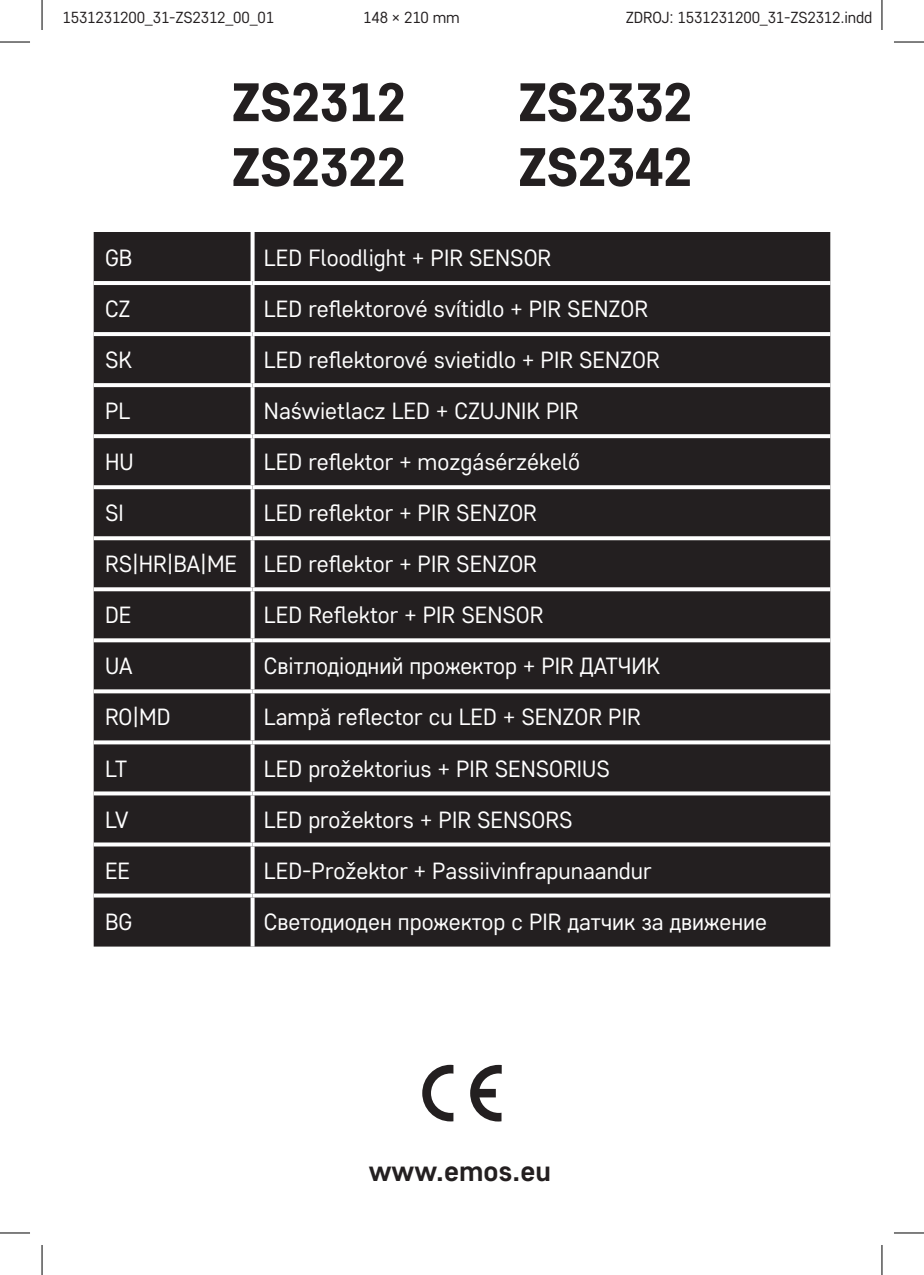
<style>
.page{position:relative;width:924px;height:1275px;background:#fff}
.page>*{position:absolute;margin:0;border:0;box-sizing:border-box;transform-origin:0 0}
.t1{font:800 54px/64.8px "Core Sans D65";letter-spacing:-.02em;color:#231f20}
.t2{font:700 28.8px "Core Sans D55";color:#231f20}
.t3{font:23.4px/51px "Core Sans D35";color:#fff;text-align:justify}
.t4{font:16px "Core Sans D35";letter-spacing:-.01em;color:#231f20}
</style>
<div class="page">
<div style="left:94px;top:232px;width:735px;height:714px;background:#231f20"></div>
<svg style="left:250px;top:232px;width:4px;height:49px"></svg>
<hr style="left:94px;top:281px;width:158px;height:4px;background:#fff">
<hr style="left:252px;top:281px;width:577px;height:4px;background:#fff">
<svg style="left:250px;top:285px;width:4px;height:47px"></svg>
<svg style="left:94px;top:332px;width:158px;height:4px"></svg>
<svg style="left:252px;top:332px;width:577px;height:4px"></svg>
<svg style="left:250px;top:336px;width:4px;height:47px"></svg>
<svg style="left:94px;top:383px;width:158px;height:4px"></svg>
<svg style="left:252px;top:383px;width:577px;height:4px"></svg>
<svg style="left:250px;top:387px;width:4px;height:47px"></svg>
<svg style="left:94px;top:434px;width:158px;height:4px"></svg>
<svg style="left:252px;top:434px;width:577px;height:4px"></svg>
<svg style="left:250px;top:438px;width:4px;height:47px"></svg>
<svg style="left:94px;top:485px;width:158px;height:4px"></svg>
<svg style="left:252px;top:485px;width:577px;height:4px"></svg>
<svg style="left:250px;top:489px;width:4px;height:47px"></svg>
<svg style="left:94px;top:536px;width:158px;height:4px"></svg>
<svg style="left:252px;top:536px;width:577px;height:4px"></svg>
<svg style="left:250px;top:540px;width:4px;height:47px"></svg>
<svg style="left:94px;top:587px;width:158px;height:4px"></svg>
<svg style="left:252px;top:587px;width:577px;height:4px"></svg>
<svg style="left:250px;top:591px;width:4px;height:47px"></svg>
<svg style="left:94px;top:638px;width:158px;height:4px"></svg>
<svg style="left:252px;top:638px;width:577px;height:4px"></svg>
<svg style="left:250px;top:642px;width:4px;height:47px"></svg>
<svg style="left:94px;top:689px;width:158px;height:4px"></svg>
<svg style="left:252px;top:689px;width:577px;height:4px"></svg>
<svg style="left:250px;top:693px;width:4px;height:47px"></svg>
<svg style="left:94px;top:740px;width:158px;height:4px"></svg>
<svg style="left:252px;top:740px;width:577px;height:4px"></svg>
<svg style="left:250px;top:744px;width:4px;height:47px"></svg>
<svg style="left:94px;top:791px;width:158px;height:4px"></svg>
<svg style="left:252px;top:791px;width:577px;height:4px"></svg>
<svg style="left:250px;top:795px;width:4px;height:47px"></svg>
<svg style="left:94px;top:842px;width:158px;height:4px"></svg>
<svg style="left:252px;top:842px;width:577px;height:4px"></svg>
<svg style="left:250px;top:846px;width:4px;height:47px"></svg>
<svg style="left:94px;top:893px;width:158px;height:4px"></svg>
<svg style="left:252px;top:893px;width:577px;height:4px"></svg>
<svg style="left:250px;top:897px;width:4px;height:49px"></svg>
<svg style="left:422px;top:1064px;width:79px;height:57px"></svg>
<hr style="left:0;top:42px;width:30px;height:1px;background:#000">
<hr style="left:893px;top:42px;width:30px;height:1px;background:#000">
<hr style="left:0;top:1232px;width:30px;height:1px;background:#000">
<hr style="left:893px;top:1232px;width:30px;height:1px;background:#000">
<hr style="left:42px;top:0;width:1px;height:30px;background:#000">
<hr style="left:42px;top:1245px;width:1px;height:30px;background:#000">
<hr style="left:881px;top:0;width:1px;height:30px;background:#000">
<hr style="left:881px;top:1245px;width:1px;height:30px;background:#000">
<p class="t4" style="left:63px;top:7px;width:213px">1531231200_31-ZS2312_00_01</p>
<p class="t4" style="left:363px;top:7px;width:98px">148 × 210 mm</p>
<p class="t4" style="left:625px;top:7px;width:248px">ZDROJ: 1531231200_31-ZS2312.indd</p>
<h1 class="t1" style="left:231px;top:68px;width:176px">ZS2312<br>ZS2322</h1>
<h1 class="t1" style="left:517px;top:68px;width:176px">ZS2332<br>ZS2342</h1>
<p class="t3" style="left:105px;top:232px;width:29px">GB</p>
<p class="t3" style="left:264px;top:232px;width:289px">LED Floodlight + PIR SENSOR</p>
<p class="t3" style="left:105px;top:283px;width:27px">CZ</p>
<p class="t3" style="left:264px;top:283px;width:385px">LED reflektorové svítidlo + PIR SENZOR</p>
<p class="t3" style="left:105px;top:334px;width:28px">SK</p>
<p class="t3" style="left:264px;top:334px;width:397px">LED reflektorové svietidlo + PIR SENZOR</p>
<p class="t3" style="left:105px;top:385px;width:27px">PL</p>
<p class="t3" style="left:264px;top:385px;width:316px">Naświetlacz LED + CZUJNIK PIR</p>
<p class="t3" style="left:105px;top:436px;width:30px">HU</p>
<p class="t3" style="left:264px;top:436px;width:317px">LED reflektor + mozgásérzékelő</p>
<p class="t3" style="left:105px;top:487px;width:20px">SI</p>
<p class="t3" style="left:105px;top:487px;width:433px;text-indent:159px">LED reflektor + PIR SENZOR RS|HR|BA|ME LED reflektor + PIR SENZOR DE</p>
<p class="t3" style="left:264px;top:589px;width:281px">LED Reflektor + PIR SENSOR</p>
<p class="t3" style="left:105px;top:640px;width:29px">UA</p>
<p class="t3" style="left:264px;top:640px;width:397px">Світлодіодний прожектор + PIR ДАТЧИК</p>
<p class="t3" style="left:105px;top:691px;width:67px">RO|MD</p>
<p class="t3" style="left:264px;top:691px;width:378px">Lampă reflector cu LED + SENZOR PIR</p>
<p class="t3" style="left:105px;top:742px;width:24px">LT</p>
<p class="t3" style="left:264px;top:742px;width:347px">LED prožektorius + PIR SENSORIUS</p>
<p class="t3" style="left:105px;top:793px;width:25px">LV</p>
<p class="t3" style="left:264px;top:793px;width:310px">LED prožektors + PIR SENSORS</p>
<p class="t3" style="left:105px;top:844px;width:27px">EE</p>
<p class="t3" style="left:264px;top:844px;width:389px">LED-Prožektor + Passiivinfrapunaandur</p>
<p class="t3" style="left:105px;top:895px;width:29px">BG</p>
<p class="t3" style="left:264px;top:895px;width:504px">Светодиоден прожектор с PIR датчик за движение</p>
<p class="t2" style="left:368px;top:1152px;width:184px">www.emos.eu</p>
</div>
